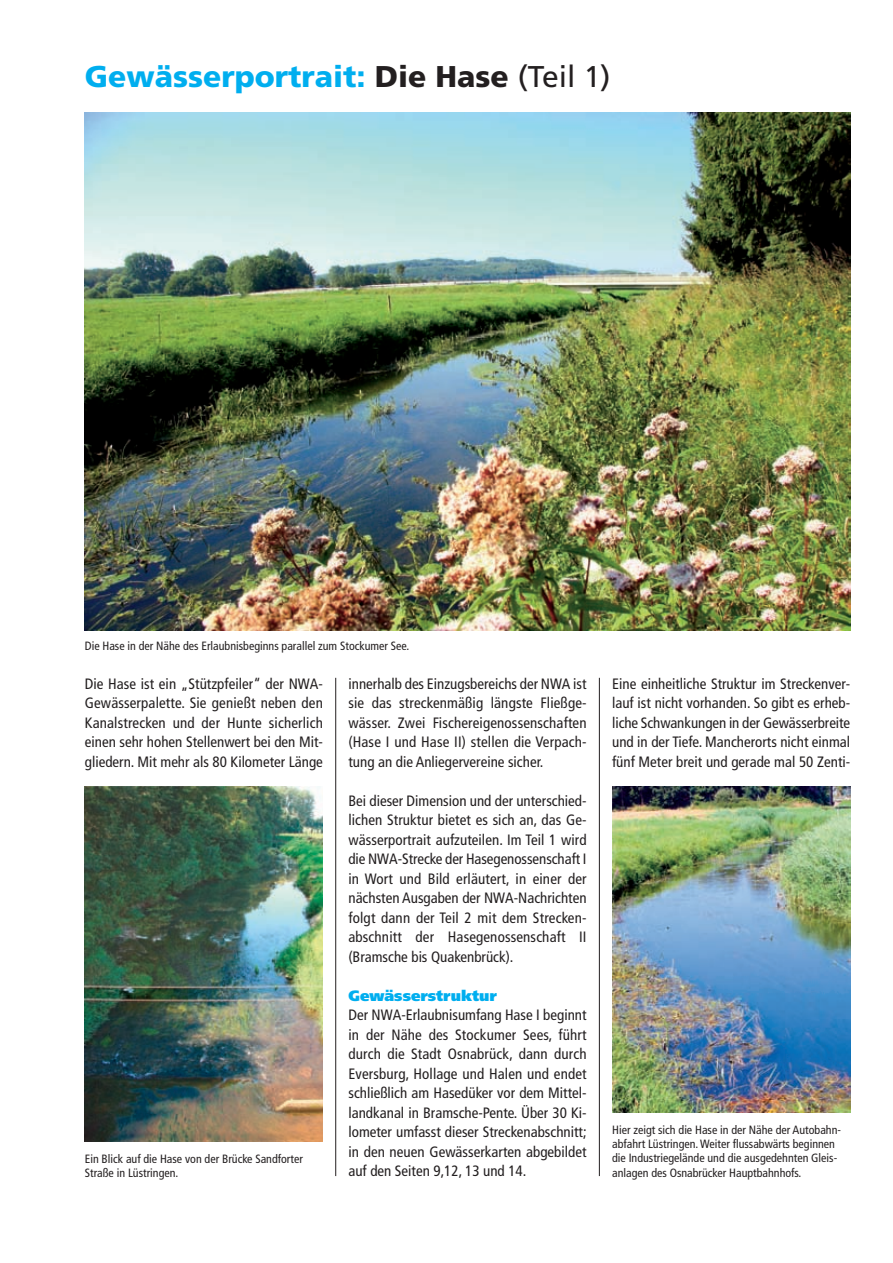
<style>
.page{position:relative;width:893px;height:1263px;background:#fff}
.page>*{position:absolute;margin:0;border:0;box-sizing:border-box;transform-origin:0 0}
.t1{font:900 30px "Frutiger";color:#00aeef}
.t2{font:condensed 15px/19.5px "Frutiger";color:#231f20;text-align:justify}
.t3{font:900 15px "Frutiger";color:#00aeef}
.t4{font:condensed 12px/14.2px "Frutiger";color:#231f20}
.s1{color:#231f20}
.s2{font-weight:400;color:#231f20}
</style>
<div class="page">
<hr style="left:599px;top:678px;width:1px;height:498px;background:#231f20">
<hr style="left:335px;top:678px;width:1px;height:498px;background:#231f20">
<img style="left:85px;top:112px;width:765px;height:518px">
<img style="left:85px;top:786px;width:238px;height:355px">
<img style="left:612px;top:786px;width:238px;height:326px">
<h1 class="t1" style="left:85px;top:64px;width:527px">Gewässerportrait: <span class="s1">Die Hase</span> <span class="s2">(Teil 1)</span></h1>
<p class="t4" style="left:85px;top:640px;width:326px">Die Hase in der Nähe des Erlaubnisbeginns parallel zum Stockumer See.</p>
<p class="t2" style="left:85px;top:675px;width:240px">Die Hase ist ein „Stützpfeiler“ der NWA-Gewässerpalette. Sie genießt neben den Kanalstrecken und der Hunte sicherlich einen sehr hohen Stellenwert bei den Mit&shy;gliedern. Mit mehr als 80 Kilometer Länge</p>
<p class="t2" style="left:348px;top:675px;width:240px">innerhalb des Einzugsbereichs der NWA ist sie das streckenmäßig längste Fließge&shy;wässer. Zwei Fischereigenossenschaften (Hase I und Hase II) stellen die Verpach&shy;tung an die Anliegervereine sicher.</p>
<p class="t2" style="left:348px;top:792px;width:240px">Bei dieser Dimension und der unterschied&shy;lichen Struktur bietet es sich an, das Ge&shy;wässerportrait aufzuteilen. Im Teil 1 wird die NWA-Strecke der Hasegenossenschaft I in Wort und Bild erläutert, in einer der nächsten Ausgaben der NWA-Nachrichten folgt dann der Teil 2 mit dem Strecken&shy;abschnitt der Hasegenossenschaft II (Bramsche bis Quakenbrück).</p>
<p class="t3" style="left:348px;top:989px;width:150px">Gewässerstruktur</p>
<p class="t2" style="left:348px;top:1006px;width:240px">Der NWA-Erlaubnisumfang Hase I beginnt in der Nähe des Stockumer Sees, führt durch die Stadt Osnabrück, dann durch Eversburg, Hollage und Halen und endet schließlich am Hasedüker vor dem Mittel&shy;landkanal in Bramsche-Pente. Über 30 Ki&shy;lometer umfasst dieser Streckenabschnitt; in den neuen Gewässerkarten abgebildet auf den Seiten 9,12, 13 und 14.</p>
<p class="t4" style="left:85px;top:1152px;width:220px">Ein Blick auf die Hase von der Brücke Sandforter<br>Straße in Lüstringen.</p>
<p class="t2" style="left:612px;top:675px;width:240px">Eine einheitliche Struktur im Streckenver&shy;lauf ist nicht vorhanden. So gibt es erheb&shy;liche Schwankungen in der Gewässerbreite und in der Tiefe. Mancherorts nicht einmal fünf Meter breit und gerade mal 50 Zenti-</p>
<p class="t4" style="left:612px;top:1123px;width:230px">Hier zeigt sich die Hase in der Nähe der Autobahn&shy;abfahrt Lüstringen. Weiter flussabwärts beginnen die Industriegelände und die ausgedehnten Gleis&shy;anlagen des Osnabrücker Hauptbahnhofs.</p>
</div>
